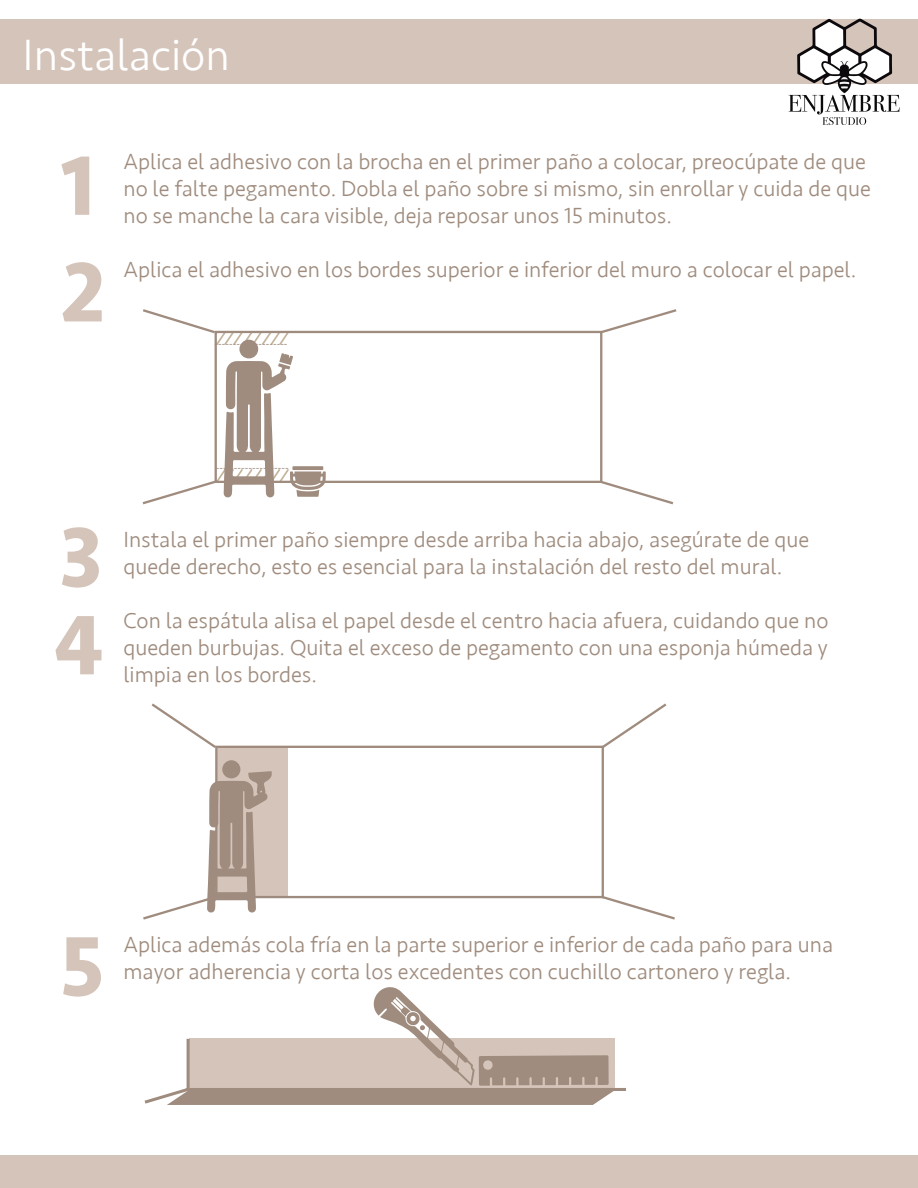
<style>
.page{position:relative;width:918px;height:1188px;background:#fff}
.page>*{position:absolute;margin:0;border:0;box-sizing:border-box;transform-origin:0 0}
.t1{font:700 87.45px/106.6px "Seravek";color:#d5c4ba}
.t2{font:300 45px "Seravek";color:#fff}
.t3{font:300 22.5px/27px "Seravek";color:#9f8c7e}
.t4{font:10.35px "Seravek";color:#9f8c7e}
</style>
<div class="page">
<div style="left:0;top:19px;width:918px;height:64px;background:#d5c4ba"></div>
<div style="left:0;top:1156px;width:918px;height:32px;background:#d5c4ba"></div>
<div style="left:239px;top:340px;width:19px;height:18px;background:#9f8c7e;border-radius:50%"></div>
<div style="left:215px;top:331px;width:387px;height:152px;border:2px solid #9f8c7e"></div>
<svg style="left:598px;top:309px;width:79px;height:26px"></svg>
<svg style="left:597px;top:479px;width:77px;height:26px"></svg>
<svg style="left:143px;top:309px;width:148px;height:38px"></svg>
<svg style="left:142px;top:353px;width:184px;height:152px"></svg>
<div style="left:216px;top:747px;width:71px;height:150px;background:#d5c4ba"></div>
<div style="left:222px;top:760px;width:18px;height:18px;background:#9f8c7e;border-radius:50%"></div>
<div style="left:215px;top:746px;width:389px;height:152px;border:2px solid #9f8c7e"></div>
<svg style="left:600px;top:703px;width:67px;height:47px"></svg>
<svg style="left:599px;top:894px;width:76px;height:26px"></svg>
<svg style="left:151px;top:703px;width:68px;height:47px"></svg>
<svg style="left:143px;top:771px;width:129px;height:149px"></svg>
<hr style="left:188px;top:1088px;width:438px;height:3px;background:#9f8c7e">
<svg style="left:144px;top:987px;width:471px;height:118px"></svg>
<img style="left:766px;top:18px;width:152px;height:107px">
<h2 class="t2" style="left:23px;top:28px;width:209px">Instalación</h2>
<h1 class="t1" style="left:61px;top:131px;width:46px">1<br>2</h1>
<p class="t3" style="left:123px;top:148px;width:749px">Aplica el adhesivo con la brocha en el primer paño a colocar, preocúpate de que no le falte pegamento. Dobla el paño sobre si mismo, sin enrollar y cuida de que no se manche la cara visible, deja reposar unos 15 minutos.</p>
<p class="t3" style="left:123px;top:256px;width:734px">Aplica el adhesivo en los bordes superior e inferior del muro a colocar el papel.</p>
<p class="t4" style="left:215px;top:336px;width:74px">--------------------</p>
<p class="t4" style="left:216px;top:460px;width:74px">--------------------</p>
<h1 class="t1" style="left:53px;top:512px;width:52px;line-height:87.8px">3<br>4</h1>
<p class="t3" style="left:123px;top:526px;width:687px">Instala el primer paño siempre desde arriba hacia abajo, asegúrate de que quede derecho, esto es esencial para la instalación del resto del mural.</p>
<p class="t3" style="left:123px;top:607px;width:707px;text-align:justify">Con la espátula alisa el papel desde el centro hacia afuera, cuidando que no queden burbujas. Quita el exceso de pegamento con una esponja húmeda y limpia en los bordes.</p>
<h1 class="t1" style="left:59px;top:912px;width:47px">5</h1>
<p class="t3" style="left:123px;top:931px;width:711px">Aplica además cola fría en la parte superior e inferior de cada paño para una mayor adherencia y corta los excedentes con cuchillo cartonero y regla.</p>
</div>
